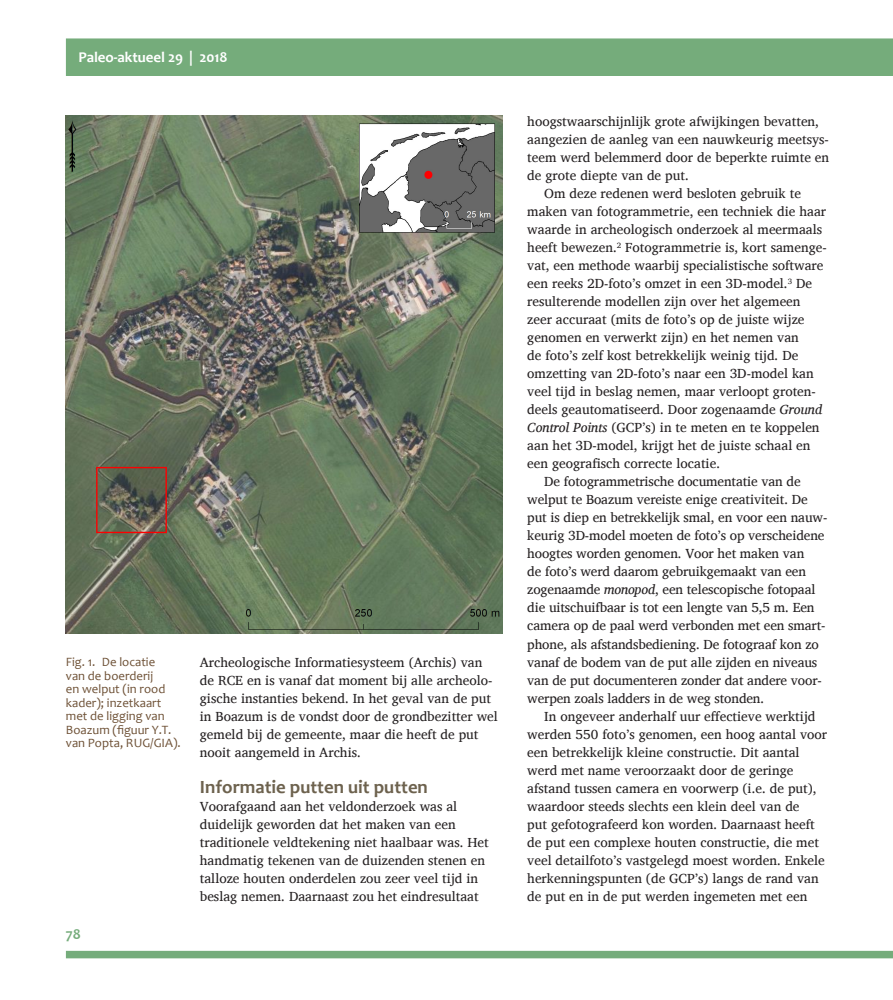
<style>
.page{position:relative;width:893px;height:1000px;background:#fff}
.page>*{position:absolute;margin:0;border:0;box-sizing:border-box;transform-origin:0 0}
.Kopje{font:700 18.75px "Candara";color:#6d624e}
.t1{font:700 15px "Candara";letter-spacing:-.005em;color:#fff}
.t2{font:700 15px "Candara";color:#75ac7b}
.Plat{font:13.5px/18px "Charis SIL";color:#231f20}
.Afbeeldingstekst{font:12.75px/13.5px "Candara";color:#6e5136}
.s1{font-style:italic}
</style>
<div class="page">
<div style="left:66px;top:38px;width:827px;height:38px;background:#75ac7b"></div>
<div style="left:66px;top:950px;width:827px;height:8px;background:#75ac7b"></div>
<img style="left:66px;top:115px;width:437px;height:518px">
<p class="t1" style="left:79px;top:48px;width:150px">Paleo-aktueel 29 | 2018</p>
<p class="Afbeeldingstekst" style="left:66px;top:655px;width:116px">Fig. 1. De locatie<br>van de boerderij<br>en welput (in rood kader); inzetkaart met de ligging van<br>Boazum (figuur Y.T. van Popta, RUG/GIA).</p>
<p class="t2" style="left:66px;top:924px;width:16px">78</p>
<p class="Plat" style="left:200px;top:652px;width:300px">Archeologische Informatiesysteem (Archis) van de RCE en is vanaf dat moment bij alle archeolo&shy;gische instanties bekend. In het geval van de put in Boazum is de vondst door de grondbezitter wel gemeld bij de gemeente, maar die heeft de put nooit aangemeld in Archis.</p>
<p class="Kopje" style="left:200px;top:774px;width:230px">Informatie putten uit putten</p>
<p class="Plat" style="left:200px;top:796px;width:290px">Voorafgaand aan het veldonderzoek was al duidelijk geworden dat het maken van een traditionele veldtekening niet haalbaar was. Het handmatig tekenen van de duizenden stenen en talloze houten onderdelen zou zeer veel tijd in beslag nemen. Daarnaast zou het eindresultaat</p>
<p class="Plat" style="left:527px;top:112px;width:303px">hoogstwaarschijnlijk grote afwijkingen bevatten, aangezien de aanleg van een nauwkeurig meetsys&shy;teem werd belemmerd door de beperkte ruimte en de grote diepte van de put.</p>
<p class="Plat" style="left:527px;top:184px;width:301px;text-indent:17px">Om deze redenen werd besloten gebruik te maken van fotogrammetrie, een techniek die haar waarde in archeologisch onderzoek al meermaals heeft bewezen.<sup>2</sup> Fotogrammetrie is, kort samenge&shy;vat, een methode waarbij specialistische software een reeks 2D-foto’s omzet in een 3D-model.<sup>3</sup> De resulterende modellen zijn over het algemeen zeer accuraat (mits de foto’s op de juiste wijze genomen en verwerkt zijn) en het nemen van<br>de foto’s zelf kost betrekkelijk weinig tijd. De omzetting van 2D-foto’s naar een 3D-model kan veel tijd in beslag nemen, maar verloopt groten&shy;deels geautomatiseerd. Door zogenaamde <span class="s1">Ground Control Points</span> (GCP’s) in te meten en te koppelen aan het 3D-model, krijgt het de juiste schaal en een geografisch correcte locatie.</p>
<p class="Plat" style="left:527px;top:472px;width:302px;text-indent:17px">De fotogrammetrische documentatie van de welput te Boazum vereiste enige creativiteit. De put is diep en betrekkelijk smal, en voor een nauw&shy;keurig 3D-model moeten de foto’s op verscheidene hoogtes worden genomen. Voor het maken van<br>de foto’s werd daarom gebruikgemaakt van een zogenaamde <span class="s1">monopod</span>, een telescopische fotopaal die uitschuifbaar is tot een lengte van 5,5 m. Een camera op de paal werd verbonden met een smart&shy;phone, als afstandsbediening. De fotograaf kon zo vanaf de bodem van de put alle zijden en niveaus van de put documenteren zonder dat andere voor&shy;werpen zoals ladders in de weg stonden.</p>
<p class="Plat" style="left:527px;top:706px;width:301px;text-indent:17px">In ongeveer anderhalf uur effectieve werktijd werden 550 foto’s genomen, een hoog aantal voor een betrekkelijk kleine constructie. Dit aantal werd met name veroorzaakt door de geringe afstand tussen camera en voorwerp (i.e. de put), waardoor steeds slechts een klein deel van de<br>put gefotografeerd kon worden. Daarnaast heeft de put een complexe houten constructie, die met veel detailfoto’s vastgelegd moest worden. Enkele herkenningspunten (de GCP’s) langs de rand van de put en in de put werden ingemeten met een</p>
</div>
